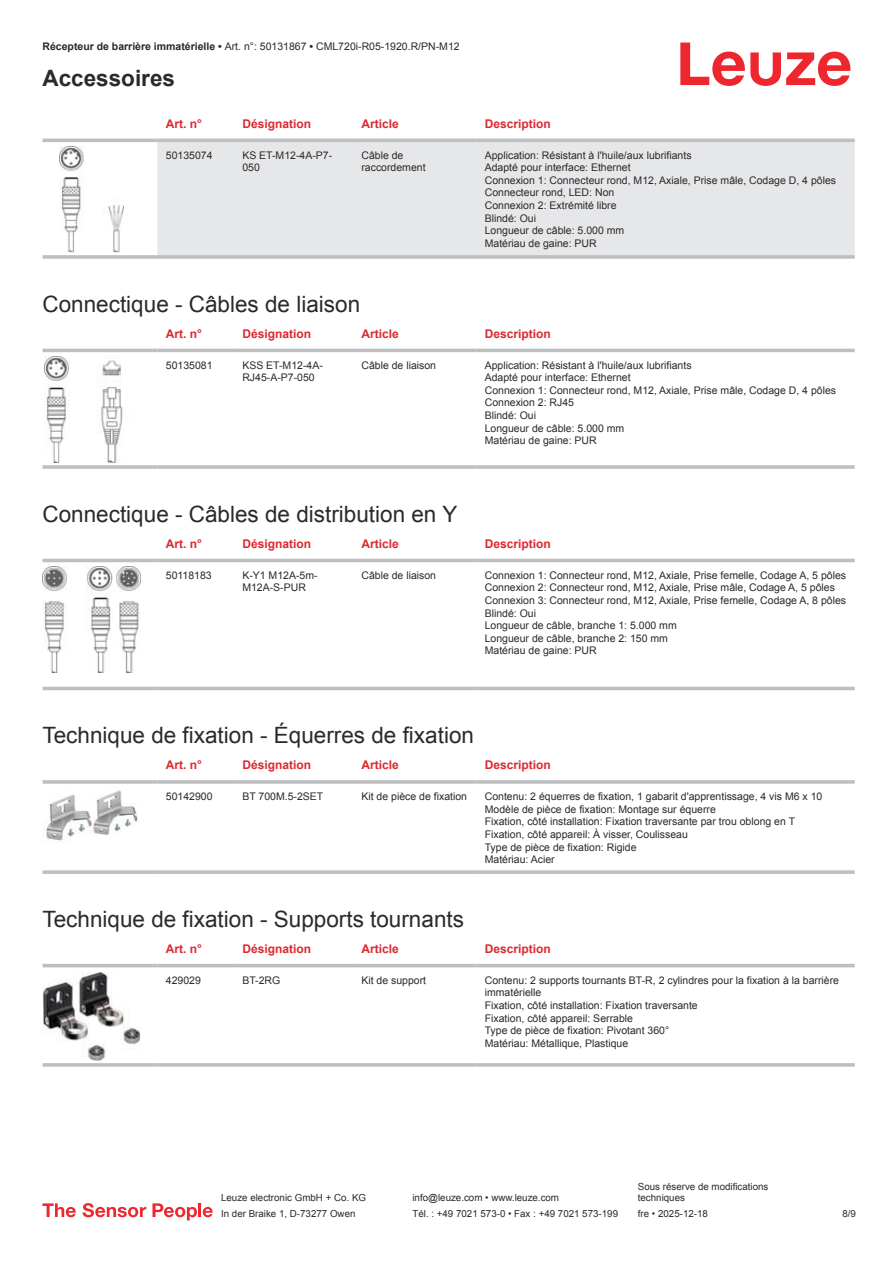
<style>
.page{position:relative;width:893px;height:1263px;background:#fff}
.page>*{position:absolute;margin:0;border:0;box-sizing:border-box;transform-origin:0 0}
.t1{font:22.5px "Arial";color:#2b292a}
.t2{font:700 22.5px "Arial";color:#2b292a}
.t3{font:700 12px "Arial";color:#db2a30}
.t4{font:10.5px/12.6px "Arial";color:#2b292a}
.t5{font:9.75px/11.7px "Arial";color:#2b292a}
.s1{font-weight:700}
</style>
<div class="page">
<svg style="left:680px;top:43px;width:170px;height:43px"></svg>
<svg style="left:43px;top:138px;width:812px;height:1px"></svg>
<div style="left:157px;top:142px;width:698px;height:113px;background:#e6e7e9"></div>
<hr style="left:43px;top:139px;width:114px;height:3px;background:#bdbfc1">
<hr style="left:157px;top:139px;width:77px;height:3px;background:#bdbfc1">
<hr style="left:234px;top:139px;width:119px;height:3px;background:#bdbfc1">
<hr style="left:353px;top:139px;width:123px;height:3px;background:#bdbfc1">
<hr style="left:476px;top:139px;width:379px;height:3px;background:#bdbfc1">
<svg style="left:43px;top:255px;width:114px;height:4px"></svg>
<hr style="left:157px;top:255px;width:77px;height:4px;background:#bdbfc1">
<svg style="left:234px;top:255px;width:119px;height:4px"></svg>
<svg style="left:353px;top:255px;width:123px;height:4px"></svg>
<hr style="left:476px;top:255px;width:379px;height:4px;background:#bdbfc1">
<img style="left:59px;top:146px;width:65px;height:107px">
<svg style="left:43px;top:348px;width:812px;height:26px"></svg>
<hr style="left:43px;top:349px;width:114px;height:3px;background:#bdbfc1">
<hr style="left:157px;top:349px;width:77px;height:3px;background:#bdbfc1">
<hr style="left:234px;top:349px;width:119px;height:3px;background:#bdbfc1">
<hr style="left:353px;top:349px;width:123px;height:3px;background:#bdbfc1">
<hr style="left:476px;top:349px;width:379px;height:3px;background:#bdbfc1">
<hr style="left:43px;top:465px;width:114px;height:4px;background:#c3c5c7">
<svg style="left:157px;top:465px;width:77px;height:4px"></svg>
<hr style="left:234px;top:465px;width:119px;height:4px;background:#c4c6c7">
<hr style="left:353px;top:465px;width:123px;height:4px;background:#c3c5c7">
<svg style="left:476px;top:465px;width:379px;height:4px;background:#c3c5c7"></svg>
<img style="left:45px;top:356px;width:93px;height:107px">
<svg style="left:43px;top:558px;width:812px;height:133px"></svg>
<hr style="left:43px;top:559px;width:114px;height:3px;background:#bdbfc1">
<hr style="left:157px;top:559px;width:77px;height:3px;background:#bdbfc1">
<hr style="left:234px;top:559px;width:119px;height:3px;background:#bdbfc1">
<hr style="left:353px;top:559px;width:123px;height:3px;background:#bdbfc1">
<hr style="left:476px;top:559px;width:379px;height:3px;background:#bdbfc1">
<hr style="left:43px;top:687px;width:114px;height:3px;background:#bdbfc1">
<hr style="left:157px;top:687px;width:77px;height:3px;background:#bdbfc1">
<hr style="left:234px;top:687px;width:119px;height:3px;background:#bdbfc1">
<hr style="left:353px;top:687px;width:123px;height:3px;background:#bdbfc1">
<hr style="left:476px;top:687px;width:379px;height:3px;background:#bdbfc1">
<img style="left:43px;top:566px;width:97px;height:107px">
<hr style="left:43px;top:780px;width:114px;height:4px;background:#bdbfc1">
<hr style="left:157px;top:780px;width:77px;height:4px;background:#c7c9ca">
<hr style="left:234px;top:780px;width:119px;height:4px;background:#bdbfc1">
<hr style="left:353px;top:780px;width:123px;height:4px;background:#bdbfc1">
<hr style="left:476px;top:780px;width:379px;height:4px;background:#c7c9ca">
<svg style="left:43px;top:870px;width:114px;height:4px"></svg>
<svg style="left:157px;top:870px;width:77px;height:4px"></svg>
<svg style="left:234px;top:870px;width:119px;height:4px"></svg>
<svg style="left:353px;top:870px;width:123px;height:4px"></svg>
<svg style="left:476px;top:870px;width:379px;height:4px;background:#c3c5c7"></svg>
<img style="left:46px;top:790px;width:92px;height:51px">
<svg style="left:43px;top:963px;width:812px;height:76px"></svg>
<hr style="left:43px;top:964px;width:114px;height:3px;background:#bdbfc1">
<hr style="left:157px;top:964px;width:77px;height:3px;background:#bdbfc1">
<hr style="left:234px;top:964px;width:119px;height:3px;background:#bdbfc1">
<hr style="left:353px;top:964px;width:123px;height:3px;background:#bdbfc1">
<hr style="left:476px;top:964px;width:379px;height:3px;background:#bdbfc1">
<svg style="left:43px;top:1063px;width:114px;height:4px"></svg>
<hr style="left:157px;top:1063px;width:77px;height:4px;background:#c5c6c8">
<svg style="left:234px;top:1063px;width:119px;height:4px"></svg>
<svg style="left:353px;top:1063px;width:123px;height:4px"></svg>
<hr style="left:476px;top:1063px;width:379px;height:4px;background:#c5c6c8">
<img style="left:43px;top:972px;width:97px;height:89px">
<svg style="left:43px;top:1203px;width:33px;height:14px"></svg>
<svg style="left:83px;top:1203px;width:63px;height:14px"></svg>
<svg style="left:153px;top:1203px;width:44px;height:17px"></svg>
<hr style="left:198px;top:1203px;width:3px;height:14px;background:#ed272d">
<svg style="left:203px;top:1207px;width:10px;height:10px"></svg>
<p class="t4" style="left:43px;top:41px;width:419px"><span class="s1">Récepteur de barrière immatérielle •</span> Art. n°: 50131867 <span class="s1">•</span> CML720i-R05-1920.R/PN-M12</p>
<h1 class="t2" style="left:43px;top:70px;width:134px">Accessoires</h1>
<p class="t3" style="left:166px;top:119px;width:38px">Art. n°</p>
<p class="t3" style="left:242px;top:119px;width:70px">Désignation</p>
<p class="t3" style="left:361px;top:119px;width:39px">Article</p>
<p class="t3" style="left:485px;top:119px;width:68px">Description</p>
<p class="t4" style="left:166px;top:150px;width:48px">50135074</p>
<p class="t4" style="left:242px;top:150px;width:91px">KS ET-M12-4A-P7-<br>050</p>
<p class="t4" style="left:361px;top:150px;width:66px">Câble de raccordement</p>
<p class="t4" style="left:485px;top:150px;width:353px">Application: Résistant à l'huile/aux lubrifiants<br>Adapté pour interface: Ethernet<br>Connexion 1: Connecteur rond, M12, Axiale, Prise mâle, Codage D, 4 pôles Connecteur rond, LED: Non<br>Connexion 2: Extrémité libre<br>Blindé: Oui<br>Longueur de câble: 5.000 mm<br>Matériau de gaine: PUR</p>
<h1 class="t1" style="left:43px;top:295px;width:319px">Connectique - Câbles de liaison</h1>
<p class="t3" style="left:166px;top:329px;width:38px">Art. n°</p>
<p class="t3" style="left:242px;top:329px;width:70px">Désignation</p>
<p class="t3" style="left:361px;top:329px;width:39px">Article</p>
<p class="t3" style="left:485px;top:329px;width:68px">Description</p>
<p class="t4" style="left:166px;top:360px;width:48px">50135081</p>
<p class="t4" style="left:242px;top:360px;width:82px">KSS ET-M12-4A-<br>RJ45-A-P7-050</p>
<p class="t4" style="left:361px;top:360px;width:76px">Câble de liaison</p>
<p class="t4" style="left:485px;top:360px;width:353px">Application: Résistant à l'huile/aux lubrifiants<br>Adapté pour interface: Ethernet<br>Connexion 1: Connecteur rond, M12, Axiale, Prise mâle, Codage D, 4 pôles Connexion 2: RJ45<br>Blindé: Oui<br>Longueur de câble: 5.000 mm<br>Matériau de gaine: PUR</p>
<h1 class="t1" style="left:43px;top:505px;width:416px">Connectique - Câbles de distribution en Y</h1>
<p class="t3" style="left:166px;top:539px;width:38px">Art. n°</p>
<p class="t3" style="left:242px;top:539px;width:70px">Désignation</p>
<p class="t3" style="left:361px;top:539px;width:39px">Article</p>
<p class="t3" style="left:485px;top:539px;width:68px">Description</p>
<p class="t4" style="left:166px;top:570px;width:47px">50118183</p>
<p class="t4" style="left:242px;top:570px;width:77px">K-Y1 M12A-5m-<br>M12A-S-PUR</p>
<p class="t4" style="left:361px;top:570px;width:76px">Câble de liaison</p>
<p class="t4" style="left:485px;top:570px;width:363px">Connexion 1: Connecteur rond, M12, Axiale, Prise femelle, Codage A, 5 pôles Connexion 2: Connecteur rond, M12, Axiale, Prise mâle, Codage A, 5 pôles Connexion 3: Connecteur rond, M12, Axiale, Prise femelle, Codage A, 8 pôles Blindé: Oui<br>Longueur de câble, branche 1: 5.000 mm<br>Longueur de câble, branche 2: 150 mm<br>Matériau de gaine: PUR</p>
<h1 class="t1" style="left:43px;top:727px;width:433px">Technique de fixation - Équerres de fixation</h1>
<p class="t3" style="left:166px;top:760px;width:38px">Art. n°</p>
<p class="t3" style="left:242px;top:760px;width:70px">Désignation</p>
<p class="t3" style="left:361px;top:760px;width:39px">Article</p>
<p class="t3" style="left:485px;top:760px;width:68px">Description</p>
<p class="t4" style="left:166px;top:791px;width:48px">50142900</p>
<p class="t4" style="left:242px;top:791px;width:82px">BT 700M.5-2SET</p>
<p class="t4" style="left:361px;top:791px;width:107px">Kit de pièce de fixation</p>
<p class="t4" style="left:485px;top:791px;width:339px">Contenu: 2 équerres de fixation, 1 gabarit d'apprentissage, 4 vis M6 x 10<br>Modèle de pièce de fixation: Montage sur équerre<br>Fixation, côté installation: Fixation traversante par trou oblong en T Fixation, côté appareil: À visser, Coulisseau<br>Type de pièce de fixation: Rigide<br>Matériau: Acier</p>
<h1 class="t1" style="left:43px;top:910px;width:423px">Technique de fixation - Supports tournants</h1>
<p class="t3" style="left:166px;top:944px;width:38px">Art. n°</p>
<p class="t3" style="left:242px;top:944px;width:70px">Désignation</p>
<p class="t3" style="left:361px;top:944px;width:39px">Article</p>
<p class="t3" style="left:485px;top:944px;width:68px">Description</p>
<p class="t4" style="left:166px;top:975px;width:37px">429029</p>
<p class="t4" style="left:242px;top:975px;width:39px">BT-2RG</p>
<p class="t4" style="left:361px;top:975px;width:66px">Kit de support</p>
<p class="t4" style="left:485px;top:975px;width:356px">Contenu: 2 supports tournants BT-R, 2 cylindres pour la fixation à la barrière immatérielle<br>Fixation, côté installation: Fixation traversante<br>Fixation, côté appareil: Serrable<br>Type de pièce de fixation: Pivotant 360°<br>Matériau: Métallique, Plastique</p>
<p class="t5" style="left:221px;top:1193px;width:146px">Leuze electronic GmbH + Co. KG</p>
<p class="t5" style="left:412px;top:1193px;width:148px">info@leuze.com • www.leuze.com</p>
<p class="t5" style="left:638px;top:1181px;width:132px">Sous réserve de modifications techniques</p>
<p class="t5" style="left:221px;top:1209px;width:136px">In der Braike 1, D-73277 Owen</p>
<p class="t5" style="left:412px;top:1209px;width:207px">Tél. : +49 7021 573-0 • Fax : +49 7021 573-199</p>
<p class="t5" style="left:638px;top:1209px;width:72px">fre • 2025-12-18</p>
<p class="t5" style="left:842px;top:1209px;width:15px">8 /9</p>
</div>
